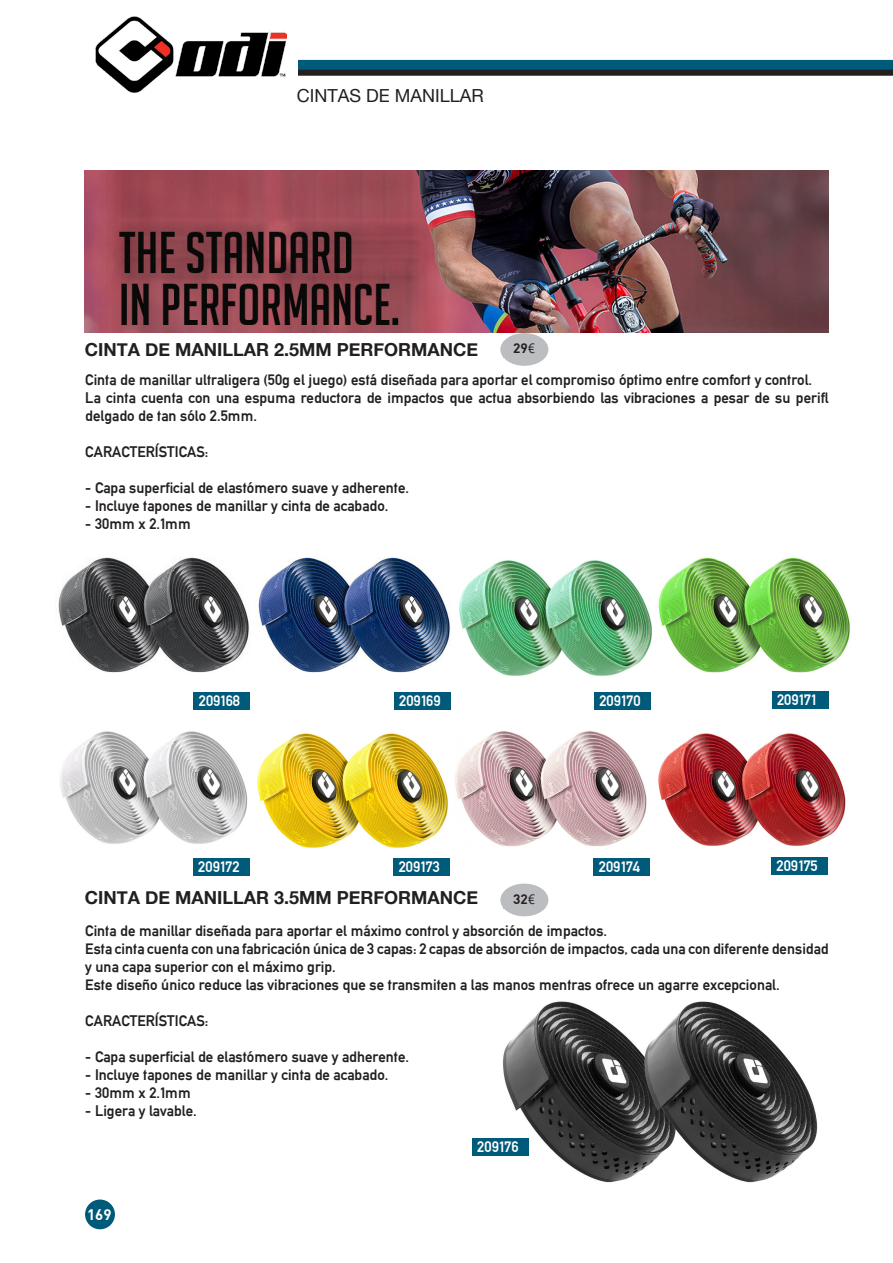
<style>
.page{position:relative;width:893px;height:1263px;background:#fff}
.page>*{position:absolute;margin:0;border:0;box-sizing:border-box;transform-origin:0 0}
.t1{font:700 18px "Helvetica Neue";color:#231f20}
.t2{font:18px "Helvetica Neue";color:#231f20}
.t3{font:15px/18px "Alte DIN1451 Mittelschriftgepraegt";color:#231f20}
.t4{font:15px "Alte DIN1451 Mittelschriftgepraegt";color:#fff}
.t5{font:700 15px "DINBEK";color:#fff}
.t6{font:700 13.5px "DINBEK";color:#231f20}
.t7{font:700 13.5px "DINBEK";color:#fff}
.s1{font-family:"Ebrima";font-weight:400}
</style>
<div class="page">
<div style="left:298px;top:60px;width:595px;height:15px;background:#005a7a"></div>
<div style="left:298px;top:70px;width:595px;height:6px;background:#231f20"></div>
<img style="left:95px;top:16px;width:192px;height:77px">
<img style="left:85px;top:170px;width:744px;height:162px">
<div style="left:500px;top:333px;width:48px;height:33px;background:#bcbdc0;border-radius:50%"></div>
<img style="left:58px;top:557px;width:191px;height:115px">
<img style="left:255px;top:557px;width:195px;height:115px">
<img style="left:459px;top:560px;width:192px;height:116px">
<img style="left:658px;top:557px;width:192px;height:115px">
<img style="left:257px;top:731px;width:589px;height:117px">
<img style="left:60px;top:731px;width:188px;height:113px">
<div style="left:500px;top:883px;width:48px;height:33px;background:#bcbdc0;border-radius:50%"></div>
<img style="left:503px;top:1001px;width:315px;height:182px">
<div style="left:594px;top:692px;width:57px;height:18px;background:#005a7a"></div>
<div style="left:394px;top:692px;width:57px;height:18px;background:#005a7a"></div>
<div style="left:194px;top:692px;width:56px;height:18px;background:#005a7a"></div>
<div style="left:772px;top:691px;width:56px;height:18px;background:#005a7a"></div>
<div style="left:594px;top:858px;width:56px;height:18px;background:#005a7a"></div>
<div style="left:393px;top:858px;width:57px;height:18px;background:#005a7a"></div>
<div style="left:193px;top:858px;width:57px;height:18px;background:#005a7a"></div>
<div style="left:771px;top:857px;width:57px;height:18px;background:#005a7a"></div>
<div style="left:472px;top:1138px;width:57px;height:18px;background:#005a7a"></div>
<div style="left:86px;top:1200px;width:28px;height:28px;background:#005a7a;border-radius:50%"></div>
<div style="left:85px;top:1199px;width:30px;height:30px;border:2px solid #005a7a;border-radius:50%"></div>
<p class="t2" style="left:297px;top:85px;width:189px">CINTAS DE MANILLAR</p>
<p class="t1" style="left:85px;top:338px;width:395px">CINTA DE MANILLAR 2.5MM PERFORMANCE</p>
<p class="t6" style="left:513px;top:339px;width:23px">29<span class="s1">€</span></p>
<p class="t3" style="left:85px;top:371px;width:728px">Cinta de manillar ultraligera (50g el juego) está diseñada para aportar el compromiso óptimo entre comfort y control.</p>
<p class="t3" style="left:85px;top:389px;width:745px">La cinta cuenta con una espuma reductora de impactos que actua absorbiendo las vibraciones a pesar de su perifl delgado de tan sólo 2.5mm.</p>
<p class="t3" style="left:85px;top:443px;width:125px">CARACTERÍSTICAS:</p>
<p class="t3" style="left:85px;top:479px;width:325px">- Capa superficial de elastómero suave y adherente.</p>
<p class="t3" style="left:85px;top:497px;width:305px">- Incluye tapones de manillar y cinta de acabado.</p>
<p class="t3" style="left:85px;top:515px;width:107px">- 30mm x 2.1mm</p>
<p class="t4" style="left:199px;top:692px;width:43px">209168</p>
<p class="t4" style="left:399px;top:692px;width:43px">209169</p>
<p class="t4" style="left:599px;top:692px;width:43px">209170</p>
<p class="t4" style="left:777px;top:691px;width:41px">209171</p>
<p class="t4" style="left:198px;top:858px;width:43px">209172</p>
<p class="t4" style="left:399px;top:858px;width:43px">209173</p>
<p class="t4" style="left:599px;top:858px;width:43px">209174</p>
<p class="t4" style="left:776px;top:857px;width:43px">209175</p>
<p class="t1" style="left:85px;top:886px;width:395px">CINTA DE MANILLAR 3.5MM PERFORMANCE</p>
<p class="t6" style="left:513px;top:890px;width:23px">32<span class="s1">€</span></p>
<p class="t3" style="left:85px;top:921px;width:523px">Cinta de manillar diseñada para aportar el máximo control y absorción de impactos.</p>
<p class="t3" style="left:85px;top:939px;width:745px">Esta cinta cuenta con una fabricación única de 3 capas: 2 capas de absorción de impactos, cada una con diferente densidad y una capa superior con el máximo grip.</p>
<p class="t3" style="left:85px;top:975px;width:696px">Este diseño único reduce las vibraciones que se transmiten a las manos mentras ofrece un agarre excepcional.</p>
<p class="t3" style="left:85px;top:1011px;width:125px">CARACTERÍSTICAS:</p>
<p class="t3" style="left:85px;top:1047px;width:325px">- Capa superficial de elastómero suave y adherente.</p>
<p class="t3" style="left:85px;top:1065px;width:305px">- Incluye tapones de manillar y cinta de acabado.</p>
<p class="t3" style="left:85px;top:1083px;width:107px">- 30mm x 2.1mm</p>
<p class="t3" style="left:85px;top:1101px;width:113px">- Ligera y lavable.</p>
<p class="t7" style="left:88px;top:1205px;width:25px">168</p>
<p class="t5" style="left:87px;top:1205px;width:26px">169</p>
<p class="t5" style="left:91px;top:1205px;width:18px">39</p>
<p class="t4" style="left:477px;top:1138px;width:43px">209176</p>
</div>
